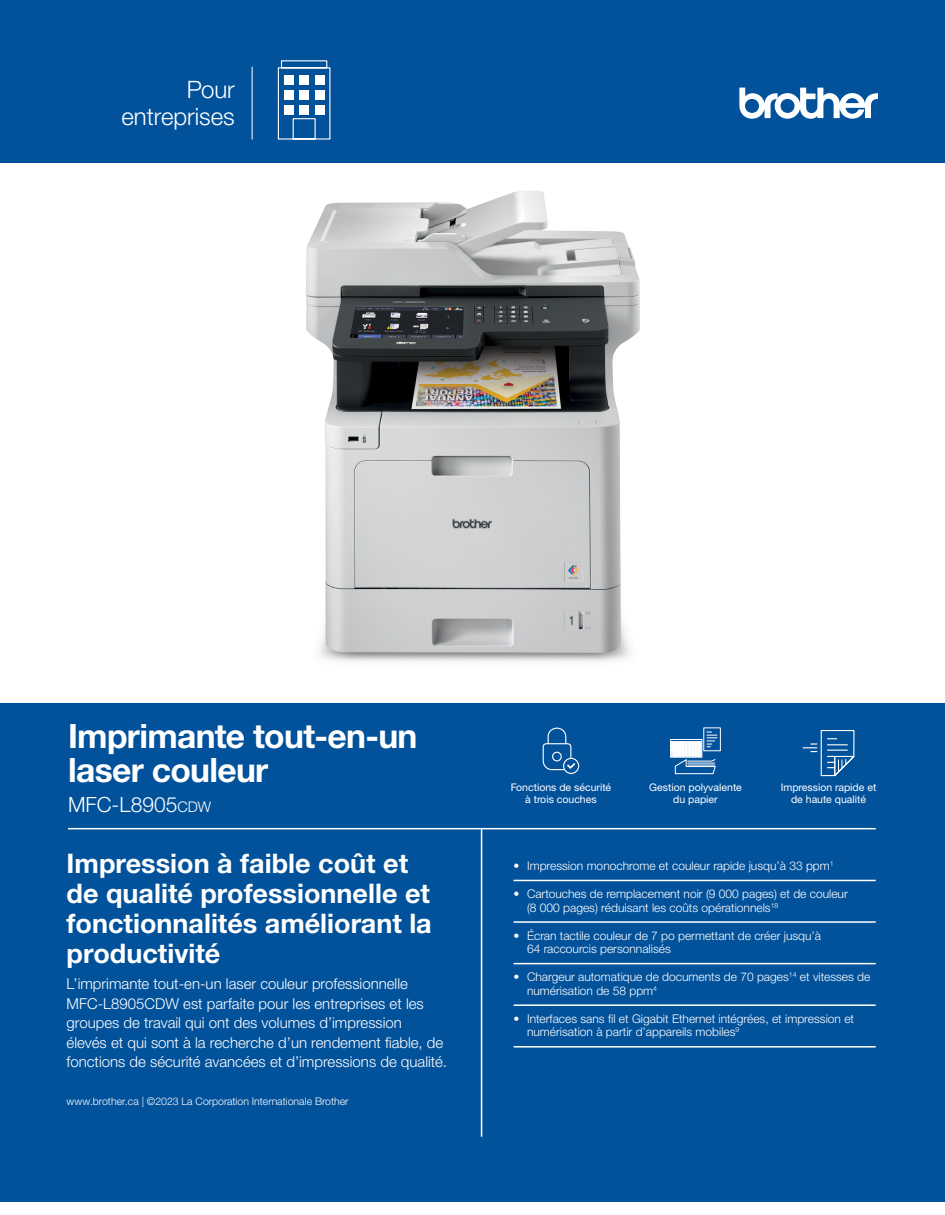
<style>
.page{position:relative;width:945px;height:1215px;background:#fff}
.page>*{position:absolute;margin:0;border:0;box-sizing:border-box;transform-origin:0 0}
.Printer_name{font:700 33.6px/34.5px "Helvetica Neue LTW1 G";letter-spacing:-.02em;color:#fff}
.Paragraph_header{font:700 27px/30px "Helvetica Neue LTW1 G";color:#fff}
.Top{font:300 24px/27px "Helvetica Neue LTW1 G";color:#fff;text-align:right}
.Printer_number{font:300 21px "Helvetica Neue LTW1 G";color:#fff}
.Paragraph_body{font:300 15px/19.5px "Helvetica Neue LTW1 G";color:#fff}
.t1{font:300 12px/13.5px "Helvetica Neue LTW1 G";color:#fff}
.Icons_text{font:10.5px/12px "Helvetica Neue LTW1 G";color:#fff;text-align:center}
.Copyright{font:300 10.5px "Helvetica Neue LTW1 G";color:#fff}
.s1{font-size:14.7px}
</style>
<div class="page">
<div style="left:0;top:0;width:945px;height:163px;background:#01519b"></div>
<div style="left:0;top:703px;width:945px;height:499px;background:#01519b"></div>
<img style="left:306px;top:191px;width:334px;height:462px">
<hr style="left:68px;top:828px;width:808px;height:1px;background:#fff">
<hr style="left:481px;top:829px;width:1px;height:308px;background:#fff">
<hr style="left:514px;top:880px;width:362px;height:1px;background:#fff">
<hr style="left:514px;top:921px;width:362px;height:2px;background:#fff">
<hr style="left:514px;top:963px;width:362px;height:1px;background:#fff">
<hr style="left:514px;top:1004px;width:362px;height:2px;background:#fff">
<hr style="left:514px;top:1046px;width:362px;height:2px;background:#fff">
<hr style="left:252px;top:67px;width:1px;height:73px;background:#fff">
<svg style="left:739px;top:88px;width:139px;height:31px"></svg>
<svg style="left:277px;top:60px;width:54px;height:80px"></svg>
<div style="left:284px;top:75px;width:9px;height:10px;background:#fff"></div>
<div style="left:299px;top:75px;width:10px;height:10px;background:#fff"></div>
<div style="left:315px;top:75px;width:9px;height:10px;background:#fff"></div>
<div style="left:284px;top:90px;width:9px;height:10px;background:#fff"></div>
<div style="left:299px;top:90px;width:10px;height:10px;background:#fff"></div>
<div style="left:315px;top:90px;width:9px;height:10px;background:#fff"></div>
<div style="left:284px;top:105px;width:9px;height:9px;background:#fff"></div>
<div style="left:299px;top:105px;width:10px;height:9px;background:#fff"></div>
<div style="left:315px;top:105px;width:9px;height:9px;background:#fff"></div>
<svg style="left:670px;top:739px;width:1px;height:18px"></svg>
<svg style="left:671px;top:727px;width:50px;height:47px"></svg>
<div style="left:563px;top:758px;width:16px;height:16px;border:1px solid #fff;border-radius:50%"></div>
<svg style="left:542px;top:727px;width:33px;height:44px"></svg>
<svg style="left:803px;top:730px;width:52px;height:47px"></svg>
<p class="Top" style="left:121px;top:76px;width:115px">Pour entreprises</p>
<p class="Printer_name" style="left:68px;top:719px;width:351px">Imprimante tout-en-un laser couleur</p>
<p class="Printer_number" style="left:68px;top:792px;width:145px">MFC-L8905<span class="s1">cdw</span></p>
<p class="Paragraph_header" style="left:67px;top:848px;width:367px">Impression à faible coût et de qualité professionnelle et fonctionnalités améliorant la productivité</p>
<p class="Paragraph_body" style="left:67px;top:974px;width:382px">L’imprimante tout-en-un laser couleur professionnelle MFC‐L8905CDW est parfaite pour les entreprises et les groupes de travail qui ont des volumes d’impression<br>élevés et qui sont à la recherche d’un rendement fiable, de fonctions de sécurité avancées et d’impressions de qualité.</p>
<p class="Copyright" style="left:67px;top:1095px;width:283px">www.brother.ca | ©2023 La Corporation Internationale Brother</p>
<p class="Icons_text" style="left:511px;top:781px;width:102px">Fonctions de sécurité à trois couches</p>
<p class="Icons_text" style="left:781px;top:781px;width:97px">Impression rapide et de haute qualité</p>
<p class="Icons_text" style="left:649px;top:781px;width:94px">Gestion polyvalente du papier</p>
<p class="t1" style="left:514px;top:859px;width:322px">• Impression monochrome et couleur rapide jusqu’à 33 ppm<sup>1</sup></p>
<p class="t1" style="left:527px;top:887px;width:322px;text-indent:-14px">• Cartouches de remplacement noir (9 000 pages) et de couleur (8 000 pages) réduisant les coûts opérationnels<sup>18</sup></p>
<p class="t1" style="left:527px;top:929px;width:296px;text-indent:-14px">• Écran tactile couleur de 7 po permettant de créer jusqu’à<br>64 raccourcis personnalisés</p>
<p class="t1" style="left:527px;top:970px;width:345px;text-indent:-14px">• Chargeur automatique de documents de 70 pages<sup>14</sup> et vitesses de numérisation de 58 ppm<sup>4</sup></p>
<p class="t1" style="left:527px;top:1012px;width:329px;text-indent:-14px">• Interfaces sans fil et Gigabit Ethernet intégrées, et impression et numérisation à partir d’appareils mobiles<sup>9</sup></p>
</div>
